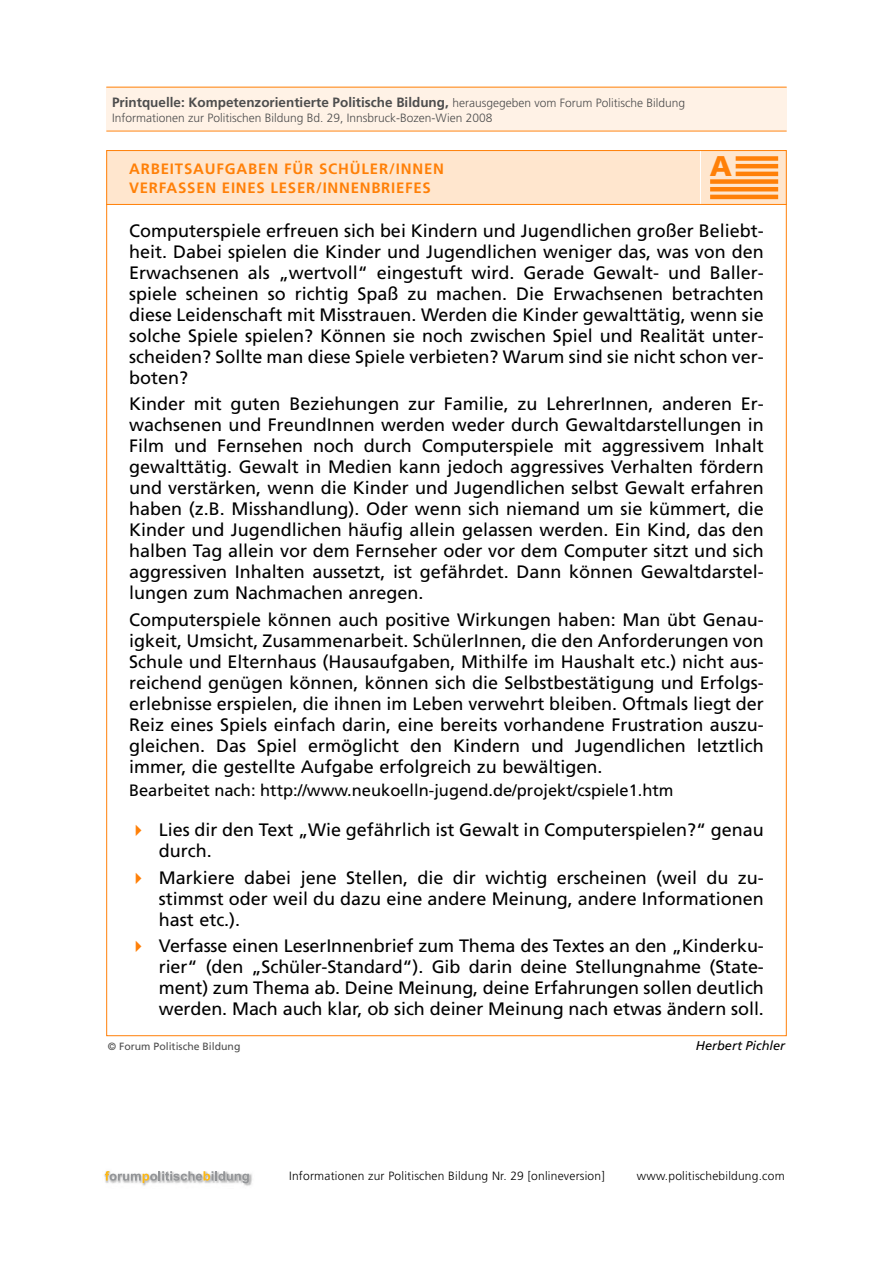
<style>
.page{position:relative;width:893px;height:1263px;background:#fff}
.page>*{position:absolute;margin:0;border:0;box-sizing:border-box;transform-origin:0 0}
.t1{font:900 28.5px "Frutiger";color:#ff8008}
.t2{font:18px/21px "Frutiger";color:#000;text-align:justify}
.t3{font:16.5px "Frutiger";color:#000}
.t4{font:700 15px/19.5px "Frutiger";letter-spacing:.05em;color:#ff8008}
.t5{font:700 13.5px "Frutiger";color:#4d4d4d}
.t6{font:italic 12.75px "Frutiger";color:#000}
.t7{font:300 12px "Frutiger";letter-spacing:.02em;color:#000}
.t8{font:300 12px "Frutiger";color:#4d4d4d}
.t9{font:10.5px "Frutiger";color:#4d4d4d}
.s1{font-weight:300;font-size:12px}
</style>
<div class="page">
<svg style="left:702px;top:152px;width:83px;height:52px;background:#ffe1c5"></svg>
<img style="left:104px;top:1174px;width:148px;height:12px">
<svg style="left:105px;top:1171px;width:144px;height:12px"></svg>
<div style="left:106px;top:87px;width:681px;height:43px;background:#fff2e6"></div>
<hr style="left:106px;top:131px;width:681px;height:1px;background:#ff8008">
<hr style="left:106px;top:87px;width:681px;height:1px;background:#ff8008">
<div style="left:106px;top:150px;width:593px;height:54px;background:#ffe6ce"></div>
<hr style="left:736px;top:172px;width:42px;height:4px;background:#ff8008">
<div style="left:736px;top:156px;width:42px;height:5px;background:#ff8008"></div>
<hr style="left:736px;top:164px;width:42px;height:4px;background:#ff8008">
<hr style="left:710px;top:187px;width:68px;height:4px;background:#ff8008">
<hr style="left:710px;top:195px;width:68px;height:4px;background:#ff8008">
<div style="left:710px;top:179px;width:68px;height:5px;background:#ff8008"></div>
<hr style="left:106px;top:204px;width:681px;height:1px;background:#ff8008">
<p class="t5" style="left:112px;top:96px;width:575px">Printquelle: Kompetenzorientierte Politische Bildung, <span class="s1">herausgegeben vom Forum Politische Bildung</span></p>
<p class="t8" style="left:112px;top:113px;width:382px">Informationen zur Politischen Bildung Bd. 29, Innsbruck-Bozen-Wien 2008</p>
<p class="t4" style="left:129px;top:160px;width:316px">ARBEITSAUFGABEN FÜR SCHÜLER/INNEN<br>VERFASSEN EINES LESER/INNENBRIEFES</p>
<h1 class="t1" style="left:710px;top:154px;width:24px">A</h1>
<p class="t2" style="left:129px;top:221px;width:636px">Computerspiele erfreuen sich bei Kindern und Jugendlichen großer Beliebt&shy;heit. Dabei spielen die Kinder und Jugendlichen weniger das, was von den Erwachsenen als „wertvoll“ eingestuft wird. Gerade Gewalt- und Baller&shy;spiele scheinen so richtig Spaß zu machen. Die Erwachsenen betrachten diese Leidenschaft mit Misstrauen. Werden die Kinder gewalttätig, wenn sie solche Spiele spielen? Können sie noch zwischen Spiel und Realität unter&shy;scheiden? Sollte man diese Spiele verbieten? Warum sind sie nicht schon ver&shy;boten?</p>
<p class="t2" style="left:129px;top:395px;width:636px">Kinder mit guten Beziehungen zur Familie, zu LehrerInnen, anderen Er&shy;wachsenen und FreundInnen werden weder durch Gewaltdarstellungen in Film und Fernsehen noch durch Computerspiele mit aggressivem Inhalt gewalttätig. Gewalt in Medien kann jedoch aggressives Verhalten fördern und verstärken, wenn die Kinder und Jugendlichen selbst Gewalt erfahren haben (z.B. Misshandlung). Oder wenn sich niemand um sie kümmert, die Kinder und Jugendlichen häufig allein gelassen werden. Ein Kind, das den halben Tag allein vor dem Fernseher oder vor dem Computer sitzt und sich aggressiven Inhalten aussetzt, ist gefährdet. Dann können Gewaltdarstel&shy;lungen zum Nachmachen anregen.</p>
<p class="t2" style="left:129px;top:610px;width:636px">Computerspiele können auch positive Wirkungen haben: Man übt Genau&shy;igkeit, Umsicht, Zusammenarbeit. SchülerInnen, die den Anforderungen von Schule und Elternhaus (Hausaufgaben, Mithilfe im Haushalt etc.) nicht aus&shy;reichend genügen können, können sich die Selbstbestätigung und Erfolgs&shy;erlebnisse erspielen, die ihnen im Leben verwehrt bleiben. Oftmals liegt der Reiz eines Spiels einfach darin, eine bereits vorhandene Frustration auszu&shy;gleichen. Das Spiel ermöglicht den Kindern und Jugendlichen letztlich immer, die gestellte Aufgabe erfolgreich zu bewältigen.</p>
<p class="t3" style="left:129px;top:784px;width:546px">Bearbeitet nach: http://www.neukoelln-jugend.de/projekt/cspiele1.htm</p>
<p class="t2" style="left:159px;top:821px;width:607px">Lies dir den Text „Wie gefährlich ist Gewalt in Computerspielen?“ genau durch.</p>
<p class="t2" style="left:159px;top:868px;width:607px">Markiere dabei jene Stellen, die dir wichtig erscheinen (weil du zu&shy;stimmst oder weil du dazu eine andere Meinung, andere Informationen hast etc.).</p>
<p class="t2" style="left:159px;top:937px;width:607px">Verfasse einen LeserInnenbrief zum Thema des Textes an den „Kinderku&shy;rier“ (den „Schüler-Standard“). Gib darin deine Stellungnahme (State&shy;ment) zum Thema ab. Deine Meinung, deine Erfahrungen sollen deutlich werden. Mach auch klar, ob sich deiner Meinung nach etwas ändern soll.</p>
<p class="t9" style="left:108px;top:1041px;width:134px">© Forum Politische Bildung</p>
<p class="t6" style="left:696px;top:1041px;width:91px">Herbert Pichler</p>
<p class="t7" style="left:289px;top:1171px;width:317px">Informationen zur Politischen Bildung Nr. 29 [onlineversion]</p>
<p class="t7" style="left:637px;top:1171px;width:149px">www.politischebildung.com</p>
</div>
